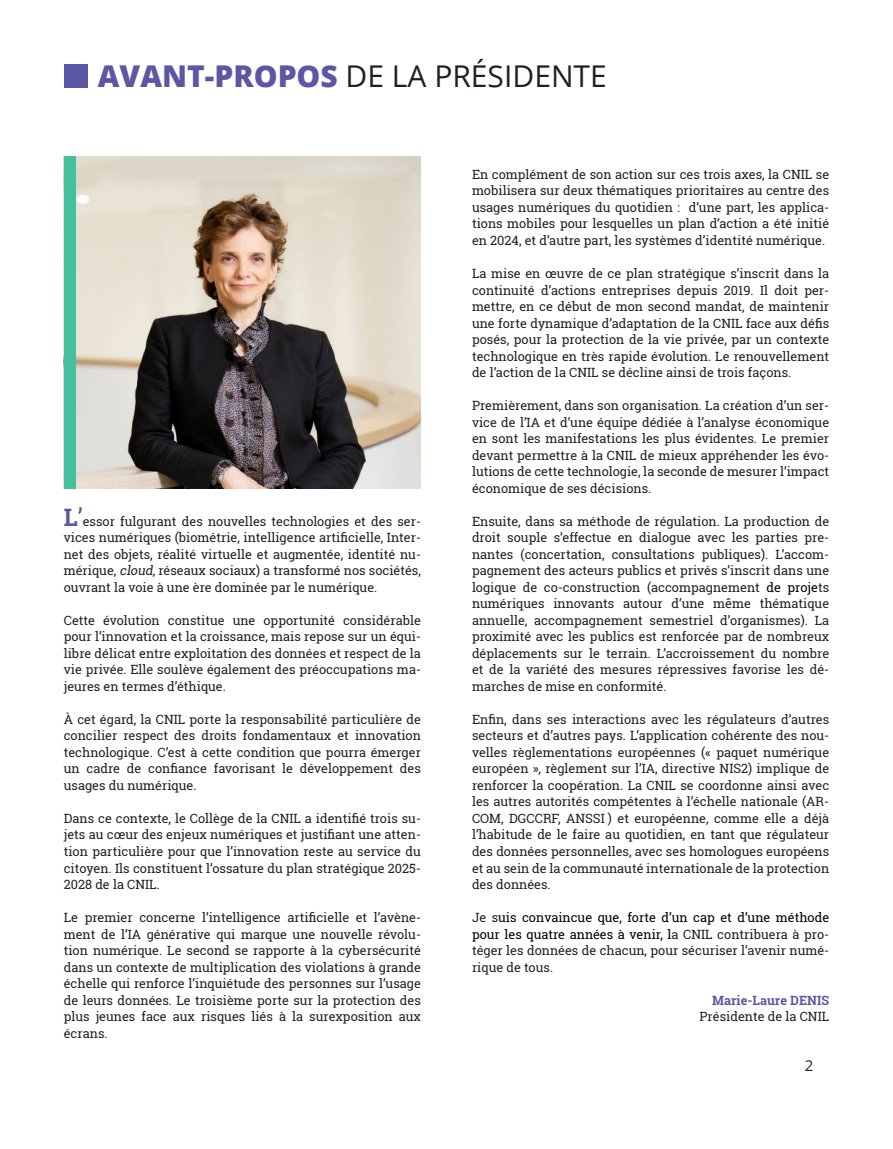
<style>
.page{position:relative;width:893px;height:1149px;background:#fff}
.page>*{position:absolute;margin:0;border:0;box-sizing:border-box;transform-origin:0 0}
.t1{font:30px "Open Sans";color:#231f20}
.t2{font:15px "Open Sans";color:#231f20}
.t3{font:12.75px/16.5px "Roboto Slab";color:#231f20;text-align:justify}
.t4{font:700 12.75px "Roboto Slab";color:#5c57a5}
.s1{font-weight:800;color:#5c57a5}
.s2{font-weight:700;font-size:24px;color:#5b58a6}
.s3{font-size:24px;color:#5b58a6}
.s4{font-style:italic}
.s5{color:#000001}
</style>
<div class="page">
<img style="left:76px;top:156px;width:345px;height:332px">
<div style="left:64px;top:64px;width:23px;height:23px;background:#5c57a5"></div>
<div style="left:64px;top:156px;width:12px;height:332px;background:#45bf9e"></div>
<h1 class="t1" style="left:98px;top:64px;width:511px"><span class="s1">AVANT-PROPOS</span> DE LA PRÉSIDENTE</h1>
<p class="t3" style="left:64px;top:513px;width:359px"><span class="s2">L</span><span class="s3">’</span>essor fulgurant des nouvelles technologies et des ser&shy;vices numériques (biométrie, intelligence artificielle, Inter&shy;net des objets, réalité virtuelle et augmentée, identité nu&shy;mérique, <span class="s4">cloud</span>, réseaux sociaux) a transformé nos sociétés, ouvrant la voie à une ère dominée par le numérique.</p>
<p class="t3" style="left:64px;top:612px;width:359px">Cette évolution constitue une opportunité considérable pour l’innovation et la croissance, mais repose sur un équi&shy;libre délicat entre exploitation des données et respect de la vie privée. Elle soulève également des préoccupations ma&shy;jeures en termes d’éthique.</p>
<p class="t3" style="left:64px;top:710px;width:359px">À cet égard, la CNIL porte la responsabilité particulière de concilier respect des droits fondamentaux et innovation technologique. C’est à cette condition que pourra émerger un cadre de confiance favorisant le développement des usages du numérique.</p>
<p class="t3" style="left:64px;top:809px;width:359px">Dans ce contexte, le Collège de la CNIL a identifié trois su&shy;jets au cœur des enjeux numériques et justifiant une atten&shy;tion particulière pour que l’innovation reste au service du citoyen. Ils constituent l’ossature du plan stratégique 2025- 2028 de la CNIL.</p>
<p class="t3" style="left:64px;top:908px;width:359px">Le premier concerne l’intelligence artificielle et l’avène&shy;ment de l’IA générative qui marque une nouvelle révolu&shy;tion numérique. Le second se rapporte à la cybersécurité dans un contexte de multiplication des violations à grande échelle qui renforce l’inquiétude des personnes sur l’usage de leurs données. Le troisième porte sur la protection des plus jeunes face aux risques liés à la surexposition aux écrans.</p>
<p class="t3" style="left:472px;top:166px;width:359px">En complément de son action sur ces trois axes, la CNIL se mobilisera sur deux thématiques prioritaires au centre des usages numériques du quotidien : d’une part, les applica&shy;tions mobiles pour lesquelles un plan d’action a été initié en 2024, et d’autre part, les systèmes d’identité numérique.</p>
<p class="t3" style="left:472px;top:265px;width:359px">La mise en œuvre de ce plan stratégique s’inscrit dans la continuité d’actions entreprises depuis 2019. Il doit per&shy;mettre, en ce début de mon second mandat, de maintenir une forte dynamique d’adaptation de la CNIL face aux défis posés, pour la protection de la vie privée, par un contexte technologique en très rapide évolution. Le renouvellement de l’action de la CNIL se décline ainsi de trois façons.</p>
<p class="t3" style="left:472px;top:397px;width:359px">Premièrement, dans son organisation. La création d’un ser&shy;vice de l’IA et d’une équipe dédiée à l’analyse économique en sont les manifestations les plus évidentes. Le premier devant permettre à la CNIL de mieux appréhender les évo&shy;lutions de cette technologie, la seconde de mesurer l’impact économique de ses décisions.</p>
<p class="t3" style="left:472px;top:512px;width:359px">Ensuite, dans sa méthode de régulation. La production de droit souple s’effectue en dialogue avec les parties pre&shy;nantes (concertation, consultations publiques). L’accom&shy;pagnement des acteurs publics et privés s’inscrit dans une logique de co-construction (accompagnement <span class="s5">de proje</span>ts numériques innovants autour d’une même thématique annuelle, accompagnement semestriel d’organismes). La proximité avec les publics est renforcée par de nombreux déplacements sur le terrain. L’accroissement du nombre et de la variété des mesures répressives favorise les dé&shy;marches de mise en conformité.</p>
<p class="t3" style="left:472px;top:710px;width:359px">Enfin, dans ses interactions avec les régulateurs d’autres secteurs et d’autres pays. L’application cohérente des nou&shy;velles règlementations européennes (« paquet numérique européen », règlement sur l’IA, directive NIS2) implique de renforcer la coopération. La CNIL se coordonne ainsi avec les autres autorités compétentes à l’échelle nationale (AR-COM, DGCCRF, ANSSI฀) et européenne, comme elle a déjà l’habitude de le faire au quotidien, en tant que régulateur des données personnelles, avec ses homologues européens et au sein de la communauté internationale de la protection des données.</p>
<p class="t3" style="left:472px;top:909px;width:359px">Je s<span class="s5">uis convaincue que, forte d’un cap et d’une méthode pour les quatre années à venir, l</span>a CNIL contribuera à pro&shy;téger les données de chacun, pour sécuriser l’avenir numé&shy;rique de tous.</p>
<p class="t4" style="left:712px;top:994px;width:119px">Marie-Laure DENIS</p>
<p class="t3" style="left:699px;top:1007px;width:131px">Présidente de la CNIL</p>
<p class="t2" style="left:805px;top:1058px;width:10px">2</p>
</div>
